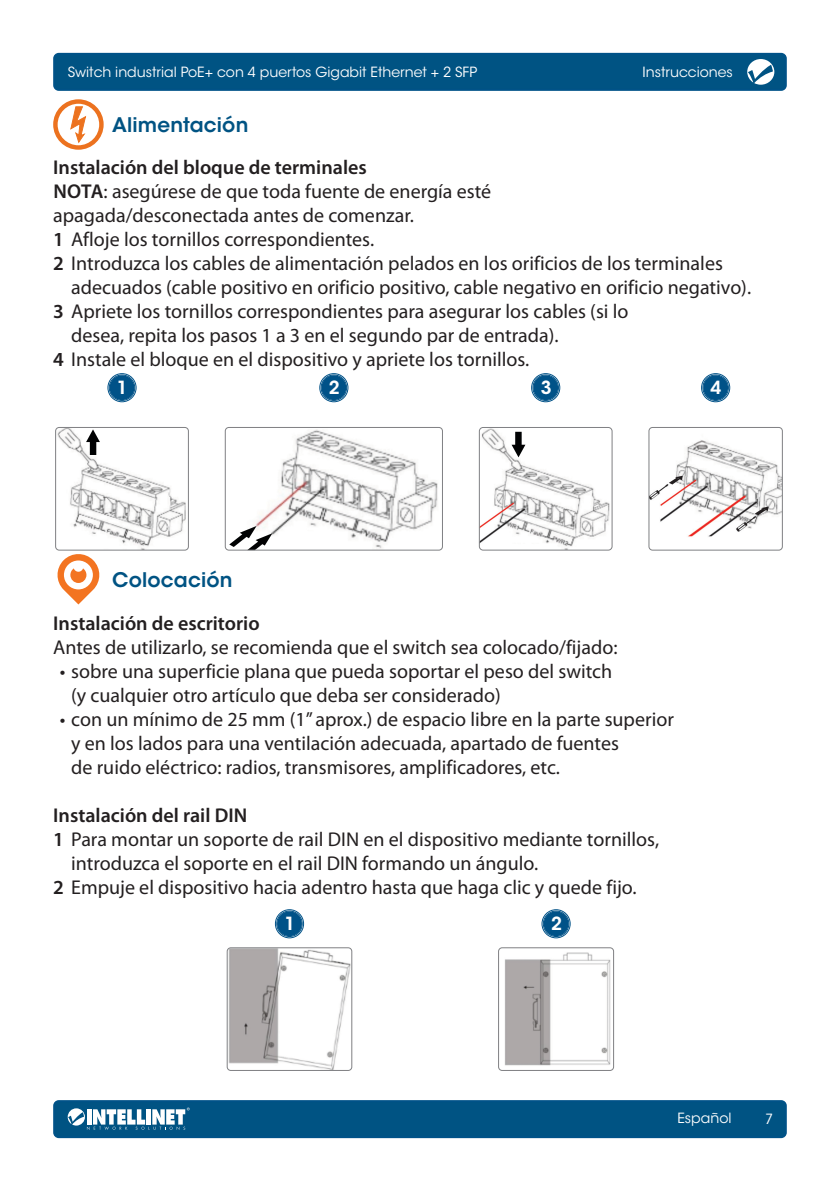
<style>
.page{position:relative;width:840px;height:1191px;background:#fff}
.page>*{position:absolute;margin:0;border:0;box-sizing:border-box;transform-origin:0 0}
.t1{font:20px/24px "Myriad Pro";color:#231f20}
.Semibold{font:600 20px "Myriad Pro";color:#231f20}
.IconHeadings{font:600 20px "ITC Avant Garde Std";letter-spacing:.01em;color:#005383}
.StepsNumbering{font:600 18px "ITC Avant Garde Std";color:#fff}
.Border_Text{font:14px "ITC Avant Garde Std";color:#fff}
.s1{font-weight:600}
</style>
<div class="page">
<div style="left:54px;top:1101px;width:731px;height:36px;background:#005383;border-radius:5px"></div>
<div style="left:53px;top:1100px;width:733px;height:38px;border:2px solid #005288;border-radius:5px"></div>
<div style="left:54px;top:54px;width:731px;height:36px;background:#005383;border-radius:5px"></div>
<div style="left:53px;top:53px;width:733px;height:38px;border:2px solid #005288;border-radius:5px"></div>
<svg style="left:747px;top:59px;width:26px;height:26px"></svg>
<svg style="left:68px;top:1107px;width:122px;height:22px"></svg>
<svg style="left:55px;top:101px;width:46px;height:46px"></svg>
<div style="left:53px;top:99px;width:51px;height:51px;border:4px solid #ec721f;border-radius:50%"></div>
<svg style="left:70px;top:106px;width:16px;height:37px"></svg>
<img style="left:56px;top:429px;width:130px;height:121px">
<img style="left:86px;top:429px;width:14px;height:26px">
<div style="left:55px;top:427px;width:133px;height:123px;border:1px solid #7f8083;border-radius:4px"></div>
<div style="left:108px;top:374px;width:27px;height:27px;background:#005288;border-radius:50%"></div>
<div style="left:107px;top:373px;width:29px;height:29px;border:2px solid #fff;border-radius:50%"></div>
<div style="left:107px;top:373px;width:29px;height:29px;border:1px solid #005288;border-radius:50%"></div>
<div style="left:109px;top:375px;width:26px;height:26px;border:1px solid #005288;border-radius:50%"></div>
<img style="left:255px;top:429px;width:187px;height:121px">
<img style="left:250px;top:533px;width:22px;height:15px">
<img style="left:229px;top:526px;width:27px;height:21px">
<div style="left:225px;top:427px;width:217px;height:123px;border:1px solid #7f8083;border-radius:4px"></div>
<div style="left:320px;top:374px;width:27px;height:27px;background:#005288;border-radius:50%"></div>
<div style="left:319px;top:373px;width:29px;height:29px;border:2px solid #fff;border-radius:50%"></div>
<div style="left:319px;top:373px;width:29px;height:29px;border:1px solid #005288;border-radius:50%"></div>
<div style="left:320px;top:375px;width:27px;height:26px;border:1px solid #005288;border-radius:50%"></div>
<img style="left:479px;top:427px;width:131px;height:123px">
<img style="left:511px;top:432px;width:14px;height:25px">
<div style="left:479px;top:427px;width:133px;height:123px;border:1px solid #7f8083;border-radius:4px"></div>
<div style="left:532px;top:374px;width:27px;height:27px;background:#005288;border-radius:50%"></div>
<div style="left:531px;top:373px;width:29px;height:29px;border:2px solid #fff;border-radius:50%"></div>
<div style="left:531px;top:373px;width:29px;height:29px;border:1px solid #005288;border-radius:50%"></div>
<div style="left:532px;top:375px;width:26px;height:26px;border:1px solid #005288;border-radius:50%"></div>
<img style="left:649px;top:427px;width:132px;height:123px">
<svg style="left:668px;top:476px;width:14px;height:8px"></svg>
<svg style="left:754px;top:506px;width:14px;height:9px"></svg>
<div style="left:648px;top:427px;width:134px;height:123px;border:1px solid #7f8083;border-radius:4px"></div>
<div style="left:701px;top:374px;width:27px;height:27px;background:#005288;border-radius:50%"></div>
<div style="left:700px;top:373px;width:29px;height:29px;border:2px solid #fff;border-radius:50%"></div>
<div style="left:700px;top:373px;width:29px;height:29px;border:1px solid #005288;border-radius:50%"></div>
<div style="left:702px;top:375px;width:26px;height:26px;border:1px solid #005288;border-radius:50%"></div>
<svg style="left:57px;top:554px;width:42px;height:50px"></svg>
<img style="left:227px;top:948px;width:124px;height:122px">
<div style="left:227px;top:947px;width:125px;height:123px;border:1px solid #7f8083;border-radius:4px"></div>
<div style="left:276px;top:910px;width:27px;height:27px;background:#005288;border-radius:50%"></div>
<div style="left:275px;top:909px;width:29px;height:29px;border:2px solid #fff;border-radius:50%"></div>
<div style="left:275px;top:909px;width:29px;height:29px;border:1px solid #005288;border-radius:50%"></div>
<div style="left:276px;top:910px;width:26px;height:27px;border:1px solid #005288;border-radius:50%"></div>
<img style="left:505px;top:947px;width:108px;height:123px">
<div style="left:498px;top:947px;width:115px;height:123px;border:1px solid #7f8083;border-radius:4px"></div>
<div style="left:542px;top:910px;width:27px;height:27px;background:#005288;border-radius:50%"></div>
<div style="left:541px;top:909px;width:29px;height:29px;border:2px solid #fff;border-radius:50%"></div>
<div style="left:541px;top:909px;width:29px;height:29px;border:1px solid #005288;border-radius:50%"></div>
<div style="left:542px;top:910px;width:27px;height:27px;border:1px solid #005288;border-radius:50%"></div>
<p class="Border_Text" style="left:68px;top:63px;width:410px">Switch industrial PoE+ con 4 puertos Gigabit Ethernet + 2 SFP</p>
<p class="Border_Text" style="left:642px;top:63px;width:92px">Instrucciones</p>
<p class="IconHeadings" style="left:112px;top:112px;width:138px">Alimentación</p>
<p class="Semibold" style="left:53px;top:154px;width:315px">Instalación del bloque de terminales</p>
<p class="t1" style="left:53px;top:179px;width:439px"><span class="s1">NOTA</span>: asegúrese de que toda fuente de energía esté apagada/desconectada antes de comenzar.</p>
<p class="t1" style="left:53px;top:227px;width:322px"><span class="s1">1</span> Afloje los tornillos correspondientes.</p>
<p class="t1" style="left:71px;top:251px;width:681px;text-indent:-18px"><span class="s1">2</span> Introduzca los cables de alimentación pelados en los orificios de los terminales adecuados (cable positivo en orificio positivo, cable negativo en orificio negativo).</p>
<p class="t1" style="left:71px;top:299px;width:558px;text-indent:-18px"><span class="s1">3</span> Apriete los tornillos correspondientes para asegurar los cables (si lo desea, repita los pasos 1 a 3 en el segundo par de entrada).</p>
<p class="t1" style="left:53px;top:347px;width:477px"><span class="s1">4</span> Instale el bloque en el dispositivo y apriete los tornillos.</p>
<p class="StepsNumbering" style="left:117px;top:376px;width:12px">1</p>
<p class="StepsNumbering" style="left:328px;top:376px;width:12px">2</p>
<p class="StepsNumbering" style="left:540px;top:376px;width:12px">3</p>
<p class="StepsNumbering" style="left:710px;top:376px;width:12px">4</p>
<p class="IconHeadings" style="left:112px;top:566px;width:122px">Colocación</p>
<p class="Semibold" style="left:53px;top:610px;width:208px">Instalación de escritorio</p>
<p class="t1" style="left:53px;top:635px;width:565px">Antes de utilizarlo, se recomienda que el switch sea colocado/fijado:</p>
<p class="t1" style="left:71px;top:659px;width:542px;text-indent:-12px">• sobre una superficie plana que pueda soportar el peso del switch (y cualquier otro artículo que deba ser considerado)</p>
<p class="t1" style="left:71px;top:707px;width:604px;text-indent:-12px">• con un mínimo de 25 mm (1” aprox.) de espacio libre en la parte superior y en los lados para una ventilación adecuada, apartado de fuentes<br>de ruido eléctrico: radios, transmisores, amplificadores, etc.</p>
<p class="Semibold" style="left:53px;top:802px;width:195px">Instalación del rail DIN</p>
<p class="t1" style="left:71px;top:827px;width:589px;text-indent:-18px"><span class="s1">1</span> Para montar un soporte de rail DIN en el dispositivo mediante tornillos, introduzca el soporte en el rail DIN formando un ángulo.</p>
<p class="t1" style="left:53px;top:875px;width:584px"><span class="s1">2</span> Empuje el dispositivo hacia adentro hasta que haga clic y quede fijo.</p>
<p class="StepsNumbering" style="left:284px;top:912px;width:12px">1</p>
<p class="StepsNumbering" style="left:550px;top:912px;width:12px">2</p>
<p class="Border_Text" style="left:677px;top:1109px;width:56px">Español</p>
<p class="Border_Text" style="left:764px;top:1110px;width:10px">7</p>
</div>
